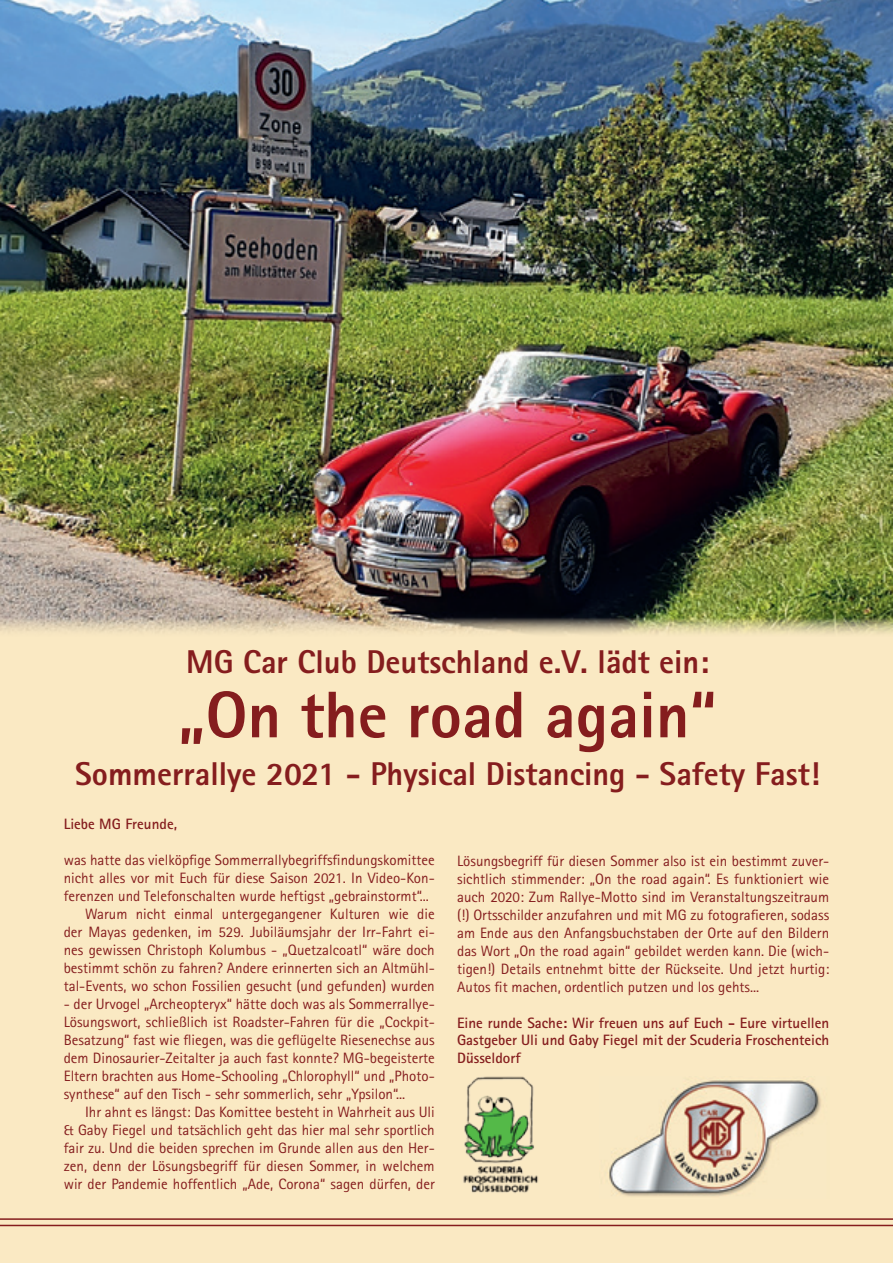
<style>
.page{position:relative;width:893px;height:1263px;background:#fff}
.page>*{position:absolute;margin:0;border:0;box-sizing:border-box;transform-origin:0 0}
.t1{font:800 66px "Rotis Sans Serif";color:#851d1e}
.t2{font:800 33px "Rotis Sans Serif";color:#851d1e}
.Body_Text{font:15px/18px "Rotis Sans Serif";color:#851d1e;text-align:justify}
.Bildunterschrift{font:700 15px/17.4px "Rotis Sans Serif";color:#851d1e;text-align:justify}
</style>
<div class="page">
<hr style="left:0;top:1225px;width:893px;height:1px;background:#851d1e">
<hr style="left:0;top:1218px;width:893px;height:2px;background:#851d1e">
<img style="left:0;top:0;width:893px;height:638px">
<img style="left:600px;top:1076px;width:229px;height:123px">
<img style="left:457px;top:1070px;width:86px;height:125px">
<p class="t2" style="left:186px;top:641px;width:524px">MG Car Club Deutschland e.V. lädt ein:</p>
<p class="t1" style="left:178px;top:673px;width:540px">„On the road again“</p>
<p class="t2" style="left:75px;top:753px;width:746px">Sommerrallye 2021 - Physical Distancing - Safety Fast!</p>
<p class="Bildunterschrift" style="left:64px;top:815px;width:115px">Liebe MG Freunde,</p>
<p class="Body_Text" style="left:64px;top:851px;width:373px">was hatte das vielköpfige Sommerrallybegriffsfindungskomittee nicht alles vor mit Euch für diese Saison 2021. In Video-Kon&shy;ferenzen und Telefonschalten wurde heftigst „gebrainstormt“...</p>
<p class="Body_Text" style="left:64px;top:905px;width:373px;text-indent:21px">Warum nicht einmal untergegangener Kulturen wie die der Mayas gedenken, im 529. Jubiläumsjahr der Irr-Fahrt ei&shy;nes gewissen Christoph Kolumbus - „Quetzalcoatl“ wäre doch bestimmt schön zu fahren? Andere erinnerten sich an Altmühl&shy;tal-Events, wo schon Fossilien gesucht (und gefunden) wurden</p>
<p class="Body_Text" style="left:64px;top:995px;width:373px">- der Urvogel „Archeopteryx“ hätte doch was als Sommerrallye-Lösungswort, schließlich ist Roadster-Fahren für die „Cockpit-Besatzung“ fast wie fliegen, was die geflügelte Riesenechse aus dem Dinosaurier-Zeitalter ja auch fast konnte? MG-begeisterte Eltern brachten aus Home-Schooling „Chlorophyll“ und „Photo&shy;synthese“ auf den Tisch - sehr sommerlich, sehr „Ypsilon“...</p>
<p class="Body_Text" style="left:64px;top:1103px;width:373px;text-indent:21px">Ihr ahnt es längst: Das Komittee besteht in Wahrheit aus Uli &amp; Gaby Fiegel und tatsächlich geht das hier mal sehr sportlich fair zu. Und die beiden sprechen im Grunde allen aus den Her&shy;zen, denn der Lösungsbegriff für diesen Sommer, in welchem wir der Pandemie hoffentlich „Ade, Corona“ sagen dürfen, der</p>
<p class="Body_Text" style="left:457px;top:852px;width:374px">Lösungsbegriff für diesen Sommer also ist ein bestimmt zuver&shy;sichtlich stimmender: „On the road again“. Es funktioniert wie auch 2020: Zum Rallye-Motto sind im Veranstaltungszeitraum (!) Ortsschilder anzufahren und mit MG zu fotografieren, sodass am Ende aus den Anfangsbuchstaben der Orte auf den Bildern das Wort „On the road again“ gebildet werden kann. Die (wich&shy;tigen!) Details entnehmt bitte der Rückseite. Und jetzt hurtig:<br>Autos fit machen, ordentlich putzen und los gehts...</p>
<p class="Bildunterschrift" style="left:457px;top:1014px;width:374px">Eine runde Sache: Wir freuen uns auf Euch - Eure virtuellen Gastgeber Uli und Gaby Fiegel mit der Scuderia Froschenteich Düsseldorf</p>
</div>
